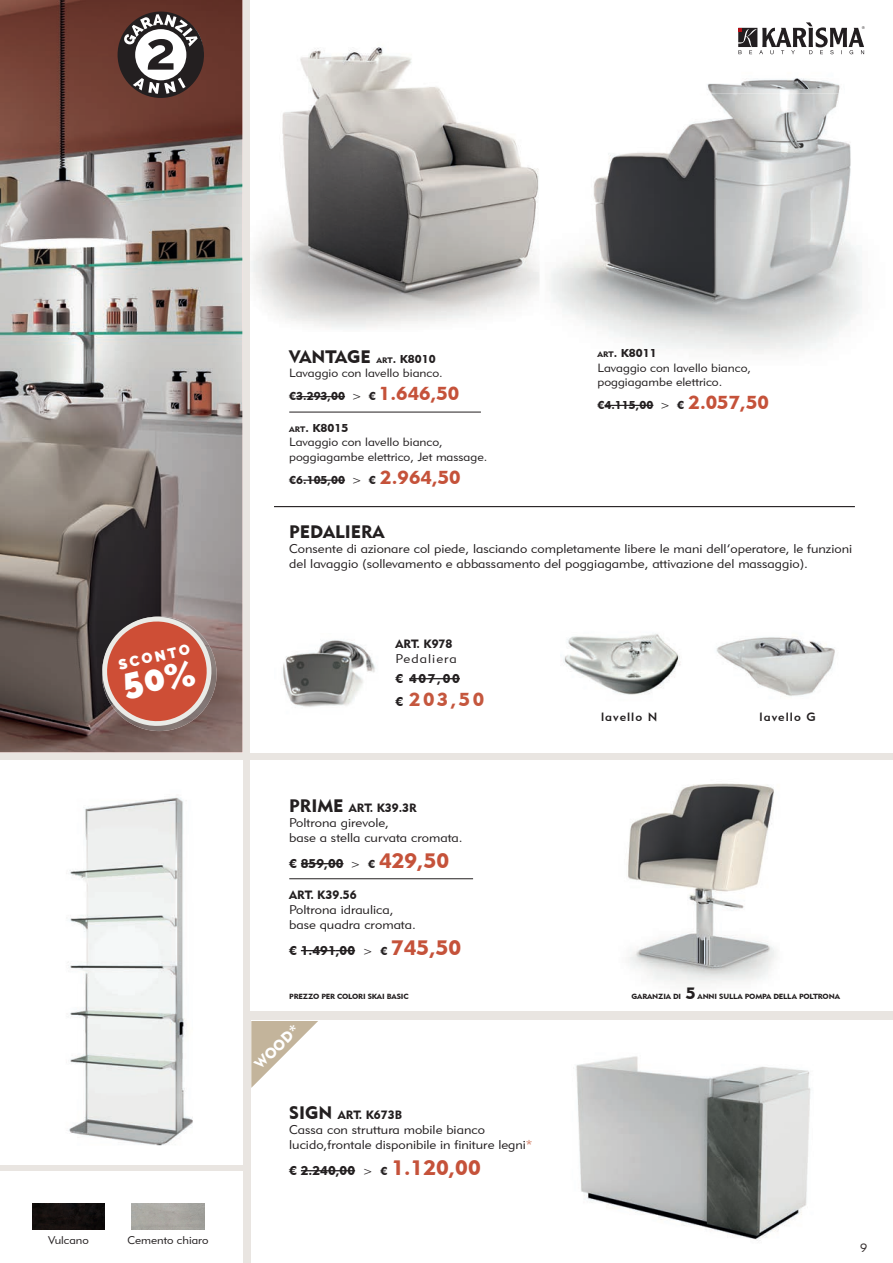
<style>
.page{position:relative;width:893px;height:1263px;background:#e9e5e1}
.page>*{position:absolute;margin:0;border:0;box-sizing:border-box;transform-origin:0 0}
.t1{font:700 52.8px "Raleway";color:#231f20}
.t2{font:18.75px "Geometric 415 BT Black A";color:#c5573e;scale:1.06 1}
.t3{font:18px "Geometric 415 BT Black A";color:#231f20}
.t4{font:15px "Geometric 415 BT Black A";color:#fff}
.t5{font:900 14.55px "Raleway";color:#fff}
.t6{font:12.6px/15.3px "Geometric 415 BT Lite A";color:#231f20;scale:1.06 1}
.t7{font:12.6px "Geometric 415 BT Black A";color:#231f20;scale:1.06 1}
.t8{font:12.6px "Geometric 415 BT Lite A";letter-spacing:.08em;color:#231f20;scale:1.06 1}
.t9{font:12px "Geometric 415 BT Black A";color:#231f20}
.t10{font:11.85px/14.4px "Geometric 415 BT Lite A";color:#231f20;scale:1.06 1}
.t11{font:11.85px "Geometric 415 BT Medium A";letter-spacing:.08em;color:#231f20;scale:1.06 1}
.t12{font:11.85px "Geometric 415 BT Lite A";color:#373030;scale:1.06 1}
.t13{font:11.4px "Geometric 415 BT Black A";color:#231f20;scale:1.06 1}
.t14{font:11.4px "Geometric 415 BT Black A";color:#231f20;scale:1.06 1}
.t15{font:11.1px "Geometric 415 BT Lite A";color:#231f20;scale:1.06 1}
.t16{font:7.35px "Geometric 415 BT Black A";letter-spacing:-.02em;color:#231f20;scale:1.06 1}
.t17{font:3.75px "Futura BT";color:#231f20}
.s1{font-size:7.95px}
.s2{font-family:"Geometric 415 BT Lite A"}
.s3{font-size:18.75px;color:#c5523a}
.s4{font-size:12.6px;color:#231f20}
.s5{font-size:18px}
.s6{font-family:"Geometric 415 BT Lite A";font-size:11.4px}
.s7{font-size:11.4px}
.s8{font-size:20.85px;color:#c5523a}
.s9{font-size:16.35px}
.s10{color:#d07b61}
</style>
<div class="page">
<div style="left:251px;top:760px;width:642px;height:251px;background:#fff"></div>
<div style="left:0;top:760px;width:242px;height:405px;background:#fff"></div>
<div style="left:0;top:1172px;width:242px;height:91px;background:#fff"></div>
<img style="left:32px;top:1204px;width:73px;height:25px">
<img style="left:0;top:0;width:242px;height:752px">
<div style="left:251px;top:0;width:642px;height:752px;background:#fff"></div>
<img style="left:251px;top:47px;width:289px;height:281px">
<img style="left:549px;top:94px;width:313px;height:260px">
<div style="left:251px;top:1021px;width:642px;height:242px;background:#fff"></div>
<hr style="left:409px;top:678px;width:51px;height:1px;background:#231f20">
<svg style="left:118px;top:12px;width:86px;height:86px;background:#847877"></svg>
<img style="left:283px;top:640px;width:92px;height:67px">
<hr style="left:296px;top:396px;width:49px;height:1px;background:#231f20">
<hr style="left:604px;top:405px;width:49px;height:1px;background:#231f20">
<hr style="left:303px;top:480px;width:42px;height:1px;background:#231f20">
<hr style="left:289px;top:412px;width:192px;height:1px;background:#231f20">
<img style="left:628px;top:783px;width:148px;height:201px">
<img style="left:560px;top:1020px;width:268px;height:221px">
<img style="left:67px;top:797px;width:126px;height:349px">
<svg style="left:251px;top:1021px;width:67px;height:67px"></svg>
<img style="left:217px;top:616px;width:5px;height:115px">
<img style="left:707px;top:50px;width:158px;height:44px">
<svg style="left:738px;top:22px;width:126px;height:32px"></svg>
<hr style="left:274px;top:506px;width:581px;height:1px;background:#231f20">
<img style="left:563px;top:633px;width:118px;height:62px">
<img style="left:716px;top:637px;width:119px;height:59px">
<hr style="left:289px;top:878px;width:184px;height:1px;background:#231f20">
<hr style="left:301px;top:863px;width:42px;height:1px;background:#231f20">
<hr style="left:301px;top:950px;width:35px;height:1px;background:#231f20">
<svg style="left:336px;top:950px;width:19px;height:1px"></svg>
<hr style="left:301px;top:1170px;width:54px;height:1px;background:#231f20">
<svg style="left:97px;top:611px;width:120px;height:120px;background:#ac6255"></svg>
<h1 class="t1" style="left:146px;top:21px;width:32px">2</h1>
<p class="t17" style="left:862px;top:25px;width:5px">®</p>
<p class="t5" style="left:117px;top:656px;width:74px;rotate:-12deg">SCONTO</p>
<p class="t15" style="left:48px;top:1233px;width:40px">Vulcano</p>
<p class="t15" style="left:128px;top:1233px;width:78px">Cemento chiaro</p>
<h3 class="t3" style="left:289px;top:346px;width:83px">VANTAGE</h3>
<p class="t14" style="left:377px;top:352px;width:57px"><span class="s1">ART</span>. K8010</p>
<p class="t10" style="left:289px;top:366px;width:146px">Lavaggio con lavello bianco.</p>
<p class="t13" style="left:289px;top:389px;width:162px">€3.293,00 <span class="s2">&gt;</span> € <span class="s3">1.646,50</span></p>
<p class="t14" style="left:289px;top:421px;width:57px"><span class="s1">ART</span>. K8015</p>
<p class="t10" style="left:289px;top:434px;width:188px;line-height:14.9px">Lavaggio con lavello bianco, poggiagambe elettrico, Jet massage.</p>
<p class="t13" style="left:289px;top:473px;width:163px">€6.105,00 <span class="s2">&gt;</span> € <span class="s3">2.964,50</span></p>
<p class="t14" style="left:598px;top:346px;width:57px"><span class="s1">ART</span>. K8011</p>
<p class="t10" style="left:598px;top:360px;width:146px">Lavaggio con lavello bianco, poggiagambe elettrico.</p>
<p class="t13" style="left:598px;top:398px;width:163px">€4.115,00 <span class="s2">&gt;</span> € <span class="s3">2.057,50</span></p>
<h3 class="t3" style="left:289px;top:520px;width:97px">PEDALIERA</h3>
<p class="t6" style="left:289px;top:541px;width:532px">Consente di azionare col piede, lasciando completamente libere le mani dell’operatore, le funzioni del lavaggio (sollevamento e abbassamento del poggiagambe, attivazione del massaggio).</p>
<p class="t9" style="left:395px;top:636px;width:59px">ART. K978</p>
<p class="t8" style="left:395px;top:651px;width:59px">Pedaliera</p>
<p class="t7" style="left:395px;top:671px;width:62px">€ 407,00</p>
<h2 class="t2" style="left:395px;top:688px;width:85px"><span class="s4">€</span> 203,50</h2>
<p class="t11" style="left:601px;top:710px;width:55px">lavello N</p>
<p class="t11" style="left:760px;top:710px;width:54px">lavello G</p>
<p class="t9" style="left:289px;top:800px;width:129px"><span class="s5">PRIME</span> ART. K39.3R</p>
<p class="t6" style="left:289px;top:815px;width:165px">Poltrona girevole,<br>base a stella curvata cromata.</p>
<p class="t7" style="left:289px;top:856px;width:152px">€ 859,00 <span class="s6">&gt;</span> <span class="s7">€</span> <span class="s8">429,50</span></p>
<p class="t9" style="left:289px;top:887px;width:69px">ART. K39.56</p>
<p class="t6" style="left:289px;top:902px;width:121px">Poltrona idraulica, base quadra cromata.</p>
<p class="t7" style="left:289px;top:943px;width:164px">€ 1.491,00 <span class="s6">&gt;</span> <span class="s7">€</span> <span class="s8">745,50</span></p>
<p class="t16" style="left:289px;top:992px;width:114px">PREZZO PER COLORI SKAI BASIC</p>
<p class="t16" style="left:632px;top:992px;width:198px">GARANZIA DI <span class="s9">5</span> ANNI SULLA POMPA DELLA POLTRONA</p>
<p class="t4" style="left:251px;top:1060px;width:57px;rotate:-45deg">WOOD*</p>
<p class="t9" style="left:289px;top:1107px;width:114px"><span class="s5">SIGN</span> ART. K673B</p>
<p class="t6" style="left:289px;top:1122px;width:231px">Cassa con struttura mobile bianco lucido,frontale disponibile in finiture legni<span class="s10">*</span></p>
<p class="t7" style="left:289px;top:1163px;width:182px">€ 2.240,00 <span class="s6">&gt;</span> <span class="s7">€</span> <span class="s8">1.120,00</span></p>
<p class="t12" style="left:860px;top:1240px;width:8px">9</p>
</div>
